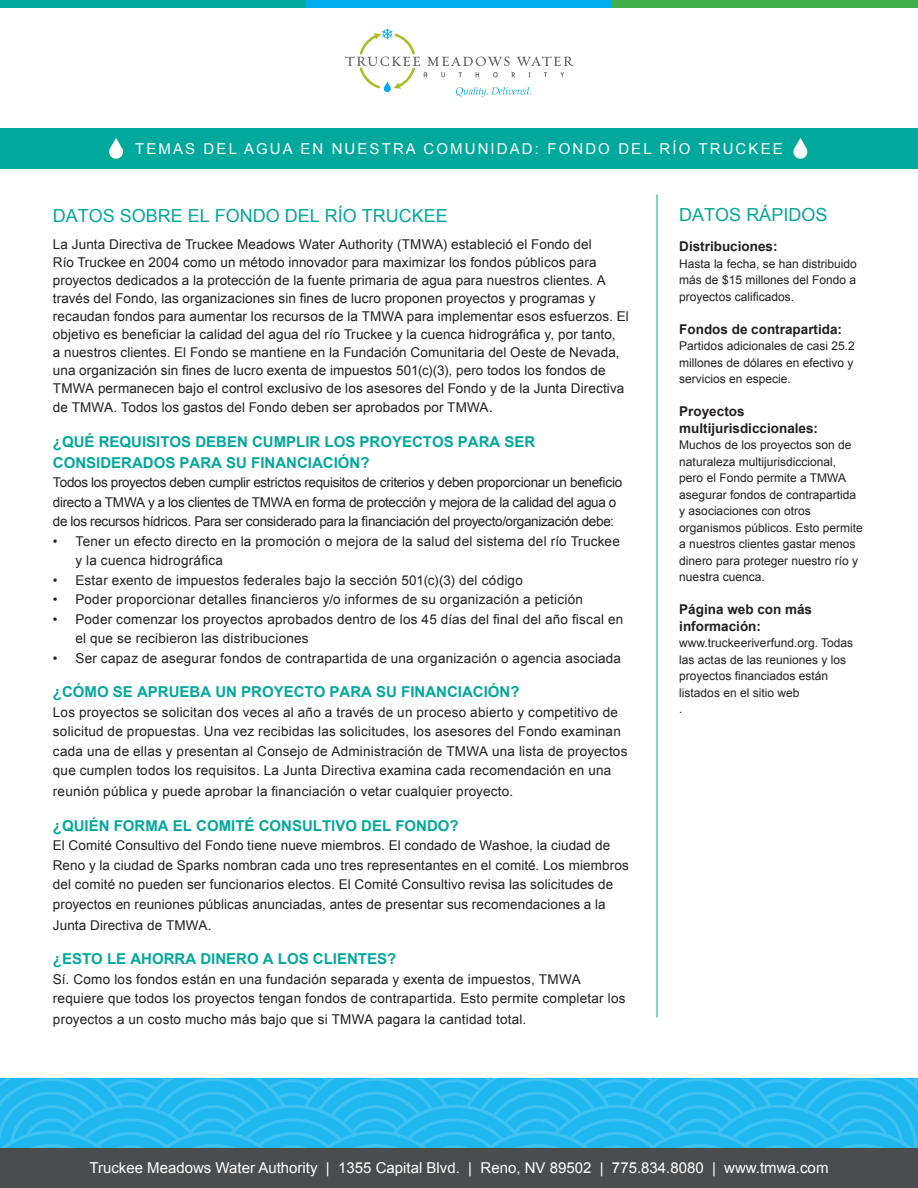
<style>
.page{position:relative;width:918px;height:1188px;background:#fff}
.page>*{position:absolute;margin:0;border:0;box-sizing:border-box;transform-origin:0 0}
.Main_Headline{font:18px "Arial";color:#00a99b}
.Blue_Headers{font:18px "Arial";color:#00a99b}
.Blue_Subheads{font:700 15px/21px "Arial";color:#00a99b}
.t1{font:15px "Arial";color:#fff}
.t2{font:15px "Arial";letter-spacing:.14em;color:#fff}
.t3{font:13.5px/19.5px "Arial";letter-spacing:.01em;color:#231f20}
.t4{font:13.5px/19.5px "Arial";letter-spacing:-.02em;color:#231f20}
.t5{font:700 13.5px/16.5px "Arial";color:#231f20}
.t6{font:12px/16.5px "Arial";color:#231f20;text-align:justify}
</style>
<div class="page">
<div style="left:612px;top:0;width:306px;height:8px;background:#40ae49"></div>
<div style="left:0;top:0;width:306px;height:8px;background:#00a99b"></div>
<div style="left:306px;top:0;width:306px;height:8px;background:#00aeef"></div>
<div style="left:0;top:129px;width:918px;height:40px;background:#00a99b"></div>
<div style="left:0;top:1148px;width:918px;height:40px;background:#4b4c4d"></div>
<svg style="left:0;top:1078px;width:918px;height:70px;background:#27b9f0"></svg>
<hr style="left:657px;top:194px;width:1px;height:823px;background:#00a99b">
<svg style="left:793px;top:138px;width:14px;height:21px"></svg>
<svg style="left:109px;top:138px;width:14px;height:21px"></svg>
<svg style="left:345px;top:28px;width:229px;height:69px"></svg>
<p class="t2" style="left:135px;top:139px;width:649px">TEMAS DEL AGUA EN NUESTRA COMUNIDAD: FONDO DEL RÍO TRUCKEE</p>
<p class="Main_Headline" style="left:53px;top:203px;width:397px">DATOS SOBRE EL FONDO DEL RÍO TRUCKEE</p>
<p class="t3" style="left:53px;top:235px;width:577px;line-height:18px">La Junta Directiva de Truckee Meadows Water Authority (TMWA) estableció el Fondo del<br>Río Truckee en 2004 como un método innovador para maximizar los fondos públicos para proyectos dedicados a la protección de la fuente primaria de agua para nuestros clientes. A través del Fondo, las organizaciones sin fines de lucro proponen proyectos y programas y recaudan fondos para aumentar los recursos de la TMWA para implementar esos esfuerzos. El objetivo es beneficiar la calidad del agua del río Truckee y la cuenca hidrográfica y, por tanto,<br>a nuestros clientes. El Fondo se mantiene en la Fundación Comunitaria del Oeste de Nevada, una organización sin fines de lucro exenta de impuestos 501(c)(3), pero todos los fondos de TMWA permanecen bajo el control exclusivo de los asesores del Fondo y de la Junta Directiva</p>
<p class="t3" style="left:53px;top:398px;width:441px">de TMWA. Todos los gastos del Fondo deben ser aprobados por TMWA.</p>
<p class="Blue_Subheads" style="left:53px;top:431px;width:484px">¿QUÉ REQUISITOS DEBEN CUMPLIR LOS PROYECTOS PARA SER<br>CONSIDERADOS PARA SU FINANCIACIÓN?</p>
<p class="t4" style="left:53px;top:473px;width:571px">Todos los proyectos deben cumplir estrictos requisitos de criterios y deben proporcionar un beneficio directo a TMWA y a los clientes de TMWA en forma de protección y mejora de la calidad del agua o de los recursos hídricos. Para ser considerado para la financiación del proyecto/organización debe:</p>
<p class="t3" style="left:75px;top:531px;width:546px;text-indent:-22px">• Tener un efecto directo en la promoción o mejora de la salud del sistema del río Truckee y la cuenca hidrográfica</p>
<p class="t3" style="left:53px;top:570px;width:471px">• Estar exento de impuestos federales bajo la sección 501(c)(3) del código</p>
<p class="t3" style="left:53px;top:590px;width:532px">• Poder proporcionar detalles financieros y/o informes de su organización a petición</p>
<p class="t3" style="left:75px;top:609px;width:549px;text-indent:-22px">• Poder comenzar los proyectos aprobados dentro de los 45 días del final del año fiscal en el que se recibieron las distribuciones</p>
<p class="t3" style="left:53px;top:648px;width:570px">• Ser capaz de asegurar fondos de contrapartida de una organización o agencia asociada</p>
<p class="Blue_Subheads" style="left:53px;top:682px;width:468px">¿CÓMO SE APRUEBA UN PROYECTO PARA SU FINANCIACIÓN?</p>
<p class="t3" style="left:53px;top:702px;width:576px">Los proyectos se solicitan dos veces al año a través de un proceso abierto y competitivo de solicitud de propuestas. Una vez recibidas las solicitudes, los asesores del Fondo examinan cada una de ellas y presentan al Consejo de Administración de TMWA una lista de proyectos que cumplen todos los requisitos. La Junta Directiva examina cada recomendación en una</p>
<p class="t3" style="left:53px;top:782px;width:462px">reunión pública y puede aprobar la financiación o vetar cualquier proyecto.</p>
<p class="Blue_Subheads" style="left:53px;top:815px;width:407px">¿QUIÉN FORMA EL COMITÉ CONSULTIVO DEL FONDO?</p>
<p class="t3" style="left:53px;top:836px;width:577px">El Comité Consultivo del Fondo tiene nueve miembros. El condado de Washoe, la ciudad de Reno y la ciudad de Sparks nombran cada uno tres representantes en el comité. Los miembros del comité no pueden ser funcionarios electos. El Comité Consultivo revisa las solicitudes de proyectos en reuniones públicas anunciadas, antes de presentar sus recomendaciones a la</p>
<p class="t3" style="left:53px;top:915px;width:160px">Junta Directiva de TMWA.</p>
<p class="Blue_Subheads" style="left:53px;top:949px;width:345px">¿ESTO LE AHORRA DINERO A LOS CLIENTES?</p>
<p class="t3" style="left:53px;top:969px;width:574px">Sí. Como los fondos están en una fundación separada y exenta de impuestos, TMWA requiere que todos los proyectos tengan fondos de contrapartida. Esto permite completar los</p>
<p class="t3" style="left:53px;top:1010px;width:475px">proyectos a un costo mucho más bajo que si TMWA pagara la cantidad total.</p>
<p class="Blue_Headers" style="left:679px;top:203px;width:150px">DATOS RÁPIDOS</p>
<p class="t5" style="left:679px;top:238px;width:100px">Distribuciones:</p>
<p class="t6" style="left:679px;top:255px;width:179px">Hasta la fecha, se han distribuido más de $15 millones del Fondo a proyectos calificados.</p>
<p class="t5" style="left:679px;top:321px;width:164px">Fondos de contrapartida:</p>
<p class="t6" style="left:679px;top:338px;width:177px">Partidos adicionales de casi 25.2 millones de dólares en efectivo y servicios en especie.</p>
<p class="t5" style="left:679px;top:403px;width:140px">Proyectos multijurisdiccionales:</p>
<p class="t6" style="left:679px;top:437px;width:185px;text-align:left">Muchos de los proyectos son de naturaleza multijurisdiccional, pero el Fondo permite a TMWA asegurar fondos de contrapartida y asociaciones con otros organismos públicos. Esto permite a nuestros clientes gastar menos dinero para proteger nuestro río y nuestra cuenca.</p>
<p class="t5" style="left:679px;top:601px;width:134px">Página web con más información:</p>
<p class="t6" style="left:679px;top:635px;width:175px;text-align:left">www.truckeeriverfund.org. Todas las actas de las reuniones y los proyectos financiados están listados en el sitio web</p>
<p class="t6" style="left:679px;top:701px;width:5px">.</p>
<p class="t1" style="left:90px;top:1158px;width:740px">Truckee Meadows Water Authority | 1355 Capital Blvd. | Reno, NV 89502 | 775.834.8080 | www.tmwa.com</p>
</div>
